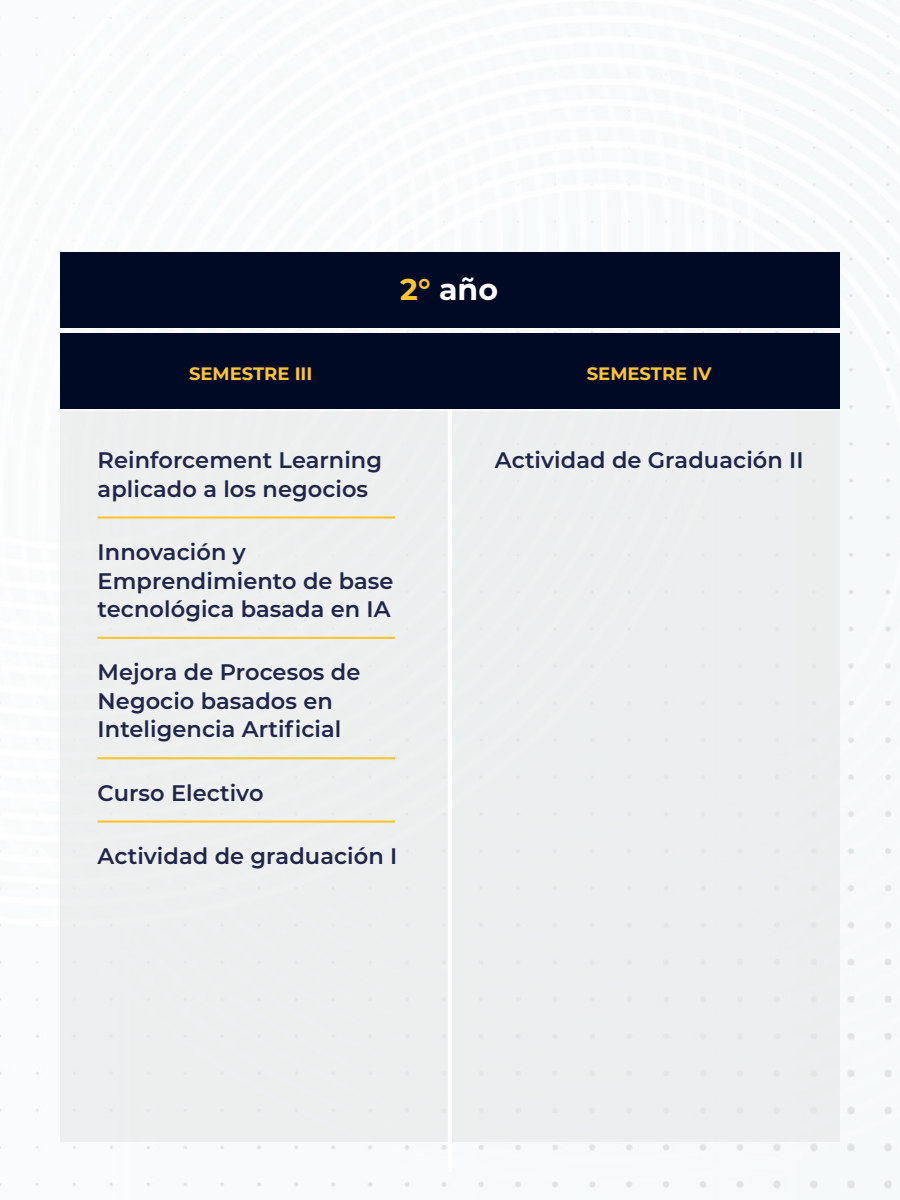
<style>
.page{position:relative;width:900px;height:1200px;background:#fff}
.page>*{position:absolute;margin:0;border:0;box-sizing:border-box;transform-origin:0 0}
.t1{font:700 30px "Montserrat";color:#fff}
.t2{font:600 22.5px/28.5px "Montserrat";letter-spacing:.005em;color:#20264a}
.t3{font:700 18px "Montserrat";color:#ffc42e}
.s1{color:#ffc42e}
</style>
<div class="page">
<img style="left:0;top:0;width:900px;height:1189px">
<div style="left:60px;top:411px;width:780px;height:731px;background:#edefef"></div>
<hr style="left:448px;top:333px;width:4px;height:839px;background:#fff">
<div style="left:60px;top:252px;width:780px;height:76px;background:#000a25"></div>
<div style="left:60px;top:333px;width:780px;height:76px;background:#000a25"></div>
<hr style="left:98px;top:516px;width:297px;height:3px;background:#ffc42e">
<hr style="left:98px;top:637px;width:297px;height:2px;background:#ffc42e">
<hr style="left:98px;top:757px;width:297px;height:2px;background:#ffc42e">
<hr style="left:98px;top:821px;width:297px;height:2px;background:#ffc42e">
<h1 class="t1" style="left:400px;top:268px;width:99px"><span class="s1">2°</span> año</h1>
<p class="t3" style="left:189px;top:361px;width:125px">SEMESTRE III</p>
<p class="t3" style="left:587px;top:361px;width:126px">SEMESTRE IV</p>
<p class="t2" style="left:98px;top:445px;width:286px">Reinforcement Learning aplicado a los negocios</p>
<p class="t2" style="left:495px;top:445px;width:310px">Actividad de Graduación II</p>
<p class="t2" style="left:98px;top:537px;width:297px">Innovación y<br>Emprendimiento de base tecnológica basada en IA</p>
<p class="t2" style="left:98px;top:657px;width:264px">Mejora de Procesos de<br>Negocio basados en<br>Inteligencia Artificial</p>
<p class="t2" style="left:98px;top:778px;width:167px">Curso Electivo</p>
<p class="t2" style="left:98px;top:841px;width:301px">Actividad de graduación I</p>
</div>
